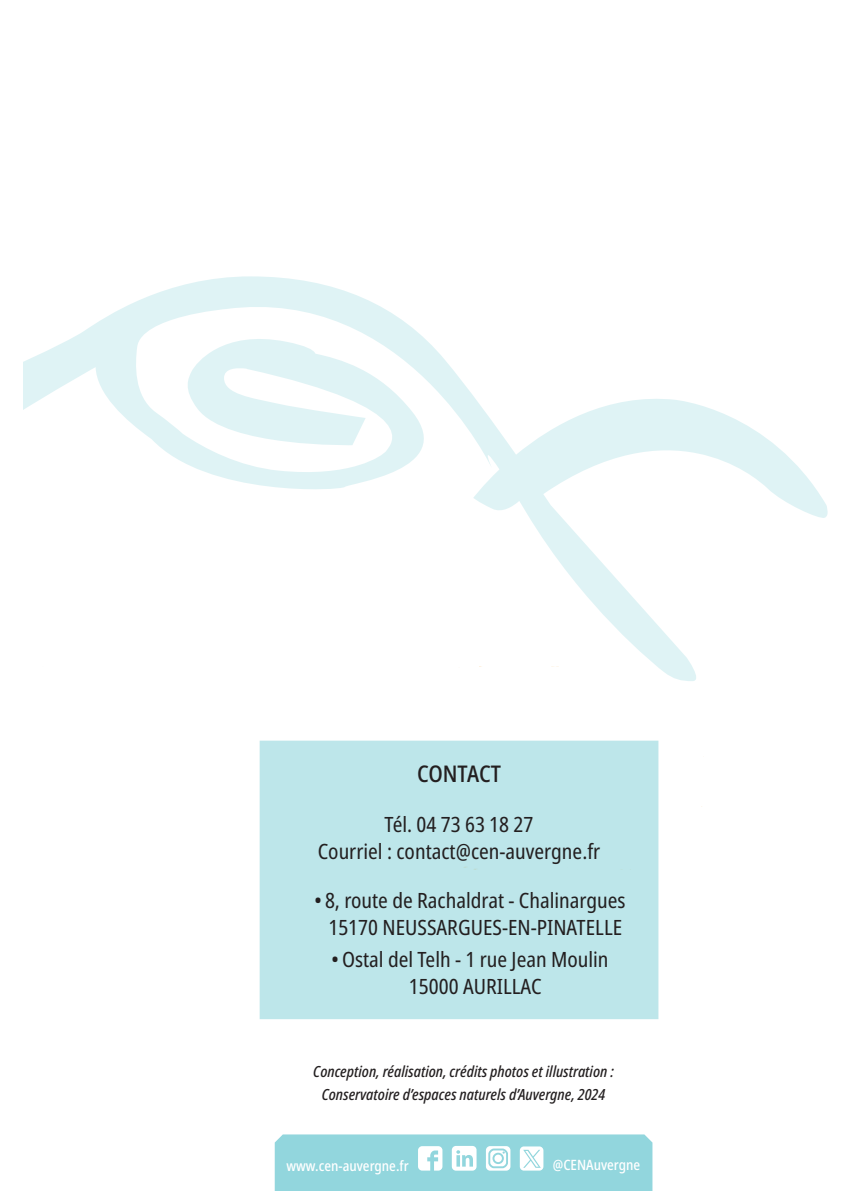
<style>
.page{position:relative;width:842px;height:1191px;background:#fff}
.page>*{position:absolute;margin:0;border:0;box-sizing:border-box;transform-origin:0 0}
.t1{font:500 23px "Noto Sans Condensed";letter-spacing:-.005em;color:#231f20}
.t2{font:21.1px/26.8px "Noto Sans Condensed";color:#231f20;text-align:center}
.t3{font:italic 500 15.3px/23px "Noto Sans Condensed";color:#231f20;text-align:center}
.t4{font:500 14.2px "Noto Sans Condensed";color:#fff}
</style>
<div class="page">
<svg style="left:24px;top:276px;width:804px;height:405px"></svg>
<div style="left:260px;top:740px;width:398px;height:279px;background:#bde6ea"></div>
<svg style="left:275px;top:1134px;width:377px;height:57px;background:#9cd9e0"></svg>
<p class="t1" style="left:417px;top:757px;width:85px">CONTACT</p>
<p class="t2" style="left:318px;top:811px;width:284px">Tél. 04 73 63 18 27<br>Courriel : contact@cen-auvergne.fr</p>
<p class="t2" style="left:314px;top:887px;width:313px">• 8, route de Rachaldrat - Chalinargues<br>15170 NEUSSARGUES-EN-PINATELLE</p>
<p class="t2" style="left:331px;top:946px;width:279px">•Ostal del Telh - 1 rue Jean Moulin<br>15000 AURILLAC</p>
<p class="t3" style="left:313px;top:1060px;width:302px">Conception, réalisation, crédits photos et illustration :<br>Conservatoire d’espaces naturels d’Auvergne, 2024</p>
<p class="t4" style="left:286px;top:1155px;width:124px">www.cen-auvergne.fr</p>
<p class="t4" style="left:553px;top:1154px;width:89px">@CENAuvergne</p>
</div>
